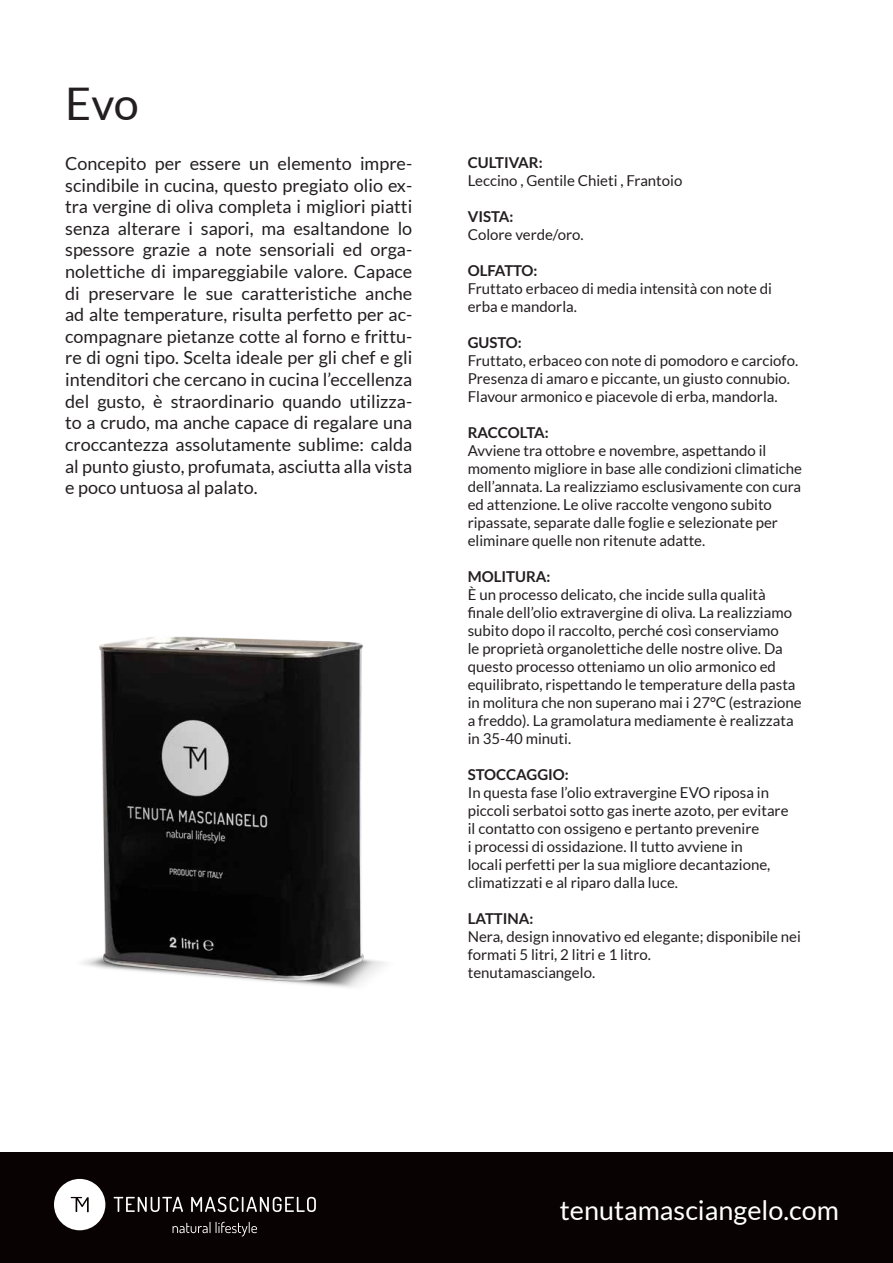
<style>
.page{position:relative;width:893px;height:1263px;background:#fff}
.page>*{position:absolute;margin:0;border:0;box-sizing:border-box;transform-origin:0 0}
.t1{font:45px "Lato";color:#231f20}
.t2{font:27px "Lato";color:#fff}
.t3{font:18px/21.6px "Lato";color:#231f20;text-align:justify}
.t4{font:15px/18px "Lato";color:#231f20}
.t5{font:700 15px "Lato";color:#231f20}
.t6{font:700 15px "Lato";letter-spacing:-.02em;color:#231f20}
</style>
<div class="page">
<img style="left:82px;top:636px;width:303px;height:352px">
<div style="left:0;top:1152px;width:893px;height:111px;background:#080302"></div>
<svg style="left:54px;top:1179px;width:51px;height:51px"></svg>
<svg style="left:114px;top:1197px;width:69px;height:15px"></svg>
<svg style="left:191px;top:1197px;width:125px;height:15px"></svg>
<svg style="left:173px;top:1222px;width:84px;height:14px"></svg>
<h1 class="t1" style="left:65px;top:78px;width:75px">Evo</h1>
<p class="t3" style="left:65px;top:153px;width:349px">Concepito per essere un elemento impre&shy;scindibile in cucina, questo pregiato olio ex&shy;tra vergine di oliva completa i migliori piatti senza alterare i sapori, ma esaltandone lo spessore grazie a note sensoriali ed orga&shy;nolettiche di impareggiabile valore. Capace di preservare le sue caratteristiche anche ad alte temperature, risulta perfetto per ac&shy;compagnare pietanze cotte al forno e frittu&shy;re di ogni tipo. Scelta ideale per gli chef e gli intenditori che cercano in cucina l’eccellenza del gusto, è straordinario quando utilizza&shy;to a crudo, ma anche capace di regalare una croccantezza assolutamente sublime: calda al punto giusto, profumata, asciutta alla vista e poco untuosa al palato.</p>
<p class="t5" style="left:468px;top:154px;width:76px">CULTIVAR:</p>
<p class="t4" style="left:468px;top:171px;width:216px">Leccino , Gentile Chieti , Frantoio</p>
<p class="t5" style="left:468px;top:208px;width:47px">VISTA:</p>
<p class="t4" style="left:468px;top:225px;width:117px">Colore verde/oro.</p>
<p class="t6" style="left:468px;top:262px;width:71px">OLFATTO:</p>
<p class="t4" style="left:468px;top:279px;width:306px">Fruttato erbaceo di media intensità con note di erba e mandorla.</p>
<p class="t5" style="left:468px;top:334px;width:56px">GUSTO:</p>
<p class="t4" style="left:468px;top:351px;width:332px">Fruttato, erbaceo con note di pomodoro e carciofo.<br>Presenza di amaro e piccante, un giusto connubio.<br>Flavour armonico e piacevole di erba, mandorla.</p>
<p class="t5" style="left:468px;top:424px;width:83px">RACCOLTA:</p>
<p class="t4" style="left:468px;top:441px;width:336px">Avviene tra ottobre e novembre, aspettando il momento migliore in base alle condizioni climatiche dell’annata. La realizziamo esclusivamente con cura ed attenzione. Le olive raccolte vengono subito ripassate, separate dalle foglie e selezionate per eliminare quelle non ritenute adatte.</p>
<p class="t5" style="left:468px;top:568px;width:84px">MOLITURA:</p>
<p class="t4" style="left:468px;top:585px;width:336px">È un processo delicato, che incide sulla qualità finale dell’olio extravergine di oliva. La realizziamo subito dopo il raccolto, perché così conserviamo<br>le proprietà organolettiche delle nostre olive. Da questo processo otteniamo un olio armonico ed equilibrato, rispettando le temperature della pasta in molitura che non superano mai i 27°C (estrazione a freddo). La gramolatura mediamente è realizzata in 35-40 minuti.</p>
<p class="t5" style="left:468px;top:766px;width:103px">STOCCAGGIO:</p>
<p class="t4" style="left:468px;top:783px;width:322px">In questa fase l’olio extravergine EVO riposa in piccoli serbatoi sotto gas inerte azoto, per evitare il contatto con ossigeno e pertanto prevenire<br>i processi di ossidazione. Il tutto avviene in<br>locali perfetti per la sua migliore decantazione, climatizzati e al riparo dalla luce.</p>
<p class="t5" style="left:468px;top:910px;width:67px">LATTINA:</p>
<p class="t4" style="left:468px;top:927px;width:335px">Nera, design innovativo ed elegante; disponibile nei formati 5 litri, 2 litri e 1 litro.<br>tenutamasciangelo.</p>
<h2 class="t2" style="left:560px;top:1195px;width:281px">tenutamasciangelo.com</h2>
</div>
